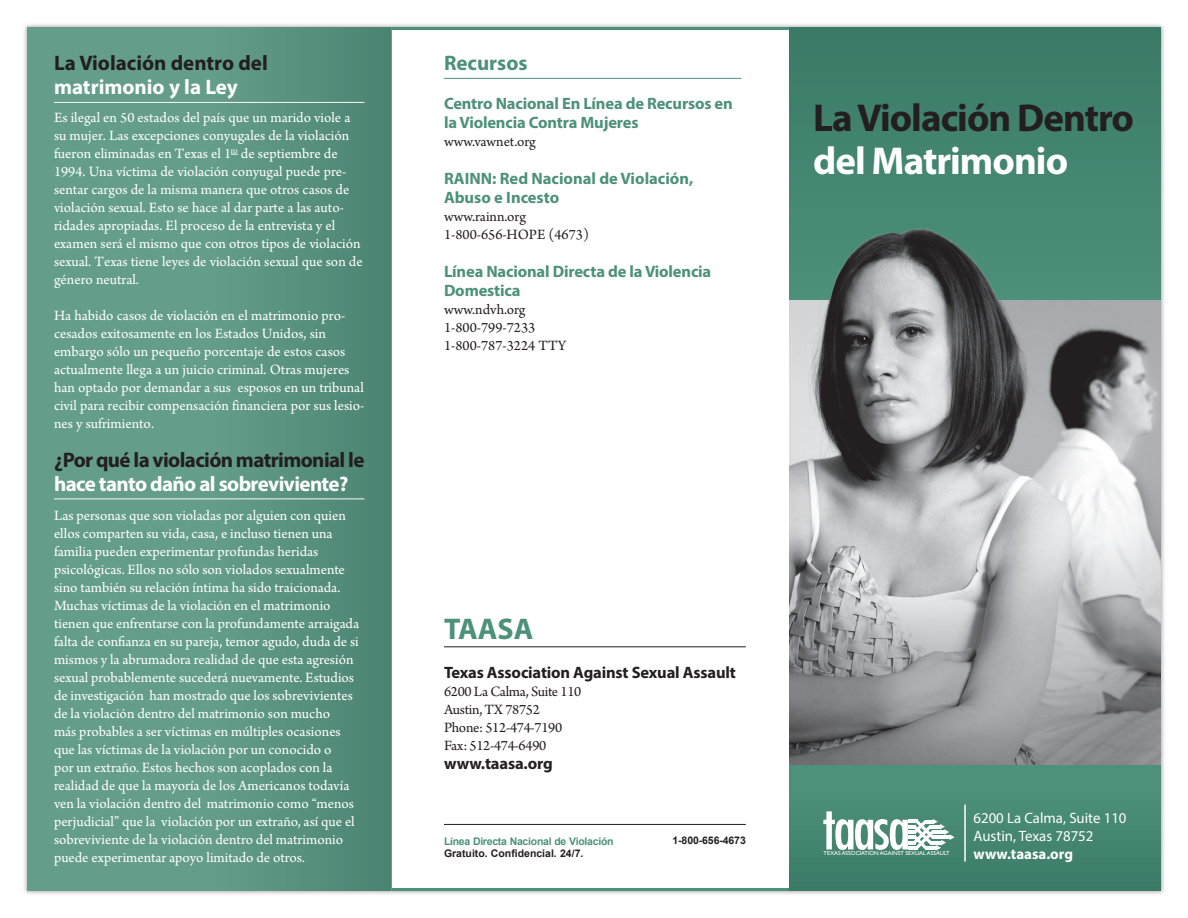
<style>
.page{position:relative;width:1188px;height:918px;background:#fff}
.page>*{position:absolute;margin:0;border:0;box-sizing:border-box;transform-origin:0 0}
.t1{font:500 condensed 58.95px "Futura";letter-spacing:-.05em;color:#fff}
.t2{font:700 39px/43.5px "Myriad Pro";letter-spacing:-.025em;color:#231f20}
.Interior_Main_Header{font:700 30px "Myriad Pro";color:#4d917a}
.Interior_Main_Header-2{font:700 21px/24px "Myriad Pro";letter-spacing:-.03em;color:#231f20}
.Interior_Main_Header-3{font:700 21px/24px "Myriad Pro";color:#231f20}
.Interior_Main_Header-4{font:700 21px "Myriad Pro";color:#4d917a}
.Interior_Sub_Header{font:700 16.5px/19.5px "Myriad Pro";letter-spacing:-.01em;color:#4d917a}
.Interior_Main_Header-5{font:700 16.5px/19.5px "Myriad Pro";letter-spacing:-.01em;color:#4d917a}
.Interior_Sub_Header-2{font:700 16.5px "Myriad Pro";letter-spacing:-.01em;color:#231f20}
.t3{font:15px/18px "Arno Pro";color:#fff}
.Interior_Sub_Header-3{font:15px "Arno Pro";letter-spacing:-.005em;color:#231f20}
.t4{font:15px "Myriad Pro";color:#fff}
.t5{font:700 15px "Myriad Pro";color:#fff}
.t6{font:700 10.5px "Arial";color:#231f20}
.t7{font:700 10.5px "Arial";letter-spacing:-.025em;color:#4d917a}
.t8{font:5.85px "Gill Sans";color:#fff}
.s1{color:#fff}
.s2{font-family:"Myriad Pro"}
</style>
<div class="page">
<div style="left:27px;top:27px;width:365px;height:864px;background:#649e8a"></div>
<div style="left:214px;top:27px;width:178px;height:864px;background:#57907d"></div>
<div style="left:789px;top:27px;width:372px;height:273px;background:#42836e"></div>
<img style="left:789px;top:300px;width:372px;height:465px">
<hr style="left:444px;top:78px;width:297px;height:1px;background:#4d917a">
<div style="left:789px;top:765px;width:372px;height:126px;background:#4d917a"></div>
<div style="left:789px;top:792px;width:372px;height:99px;background:#438570"></div>
<svg style="left:908px;top:819px;width:47px;height:32px"></svg>
<hr style="left:964px;top:805px;width:2px;height:57px;background:#fff">
<hr style="left:444px;top:646px;width:302px;height:1px;background:#231f20">
<img style="left:793px;top:228px;width:283px;height:189px">
<hr style="left:444px;top:824px;width:302px;height:1px;background:#231f20">
<hr style="left:53px;top:101px;width:312px;height:2px;background:#231f20;opacity:.2">
<hr style="left:54px;top:102px;width:310px;height:1px;background:#fff">
<hr style="left:53px;top:498px;width:312px;height:2px;background:#bfd5cd">
<hr style="left:54px;top:499px;width:310px;height:1px;background:#fff">
<p class="Interior_Main_Header-3" style="left:54px;top:50px;width:215px">La Violación dentro del <span class="s1">matrimonio y la Ley</span></p>
<p class="t3" style="left:54px;top:110px;width:310px">Es ilegal en 50 estados del país que un marido viole a su mujer. Las excepciones conyugales de la violación fueron eliminadas en Texas el 1<sup>ro</sup> de septiembre de 1994. Una víctima de violación conyugal puede pre&shy;sentar cargos de la misma manera que otros casos de violación sexual. Esto se hace al dar parte a las auto&shy;ridades apropiadas. El proceso de la entrevista y el examen será el mismo que con otros tipos de violación sexual. Texas tiene leyes de violación sexual que son de género neutral.</p>
<p class="t3" style="left:54px;top:308px;width:312px">Ha habido casos de violación en el matrimonio pro&shy;cesados exitosamente en los Estados Unidos, sin embargo sólo un pequeño porcentaje de estos casos actualmente llega a un juicio criminal. Otras mujeres han optado por demandar a sus esposos en un tribunal civil para recibir compensación financiera por sus lesio&shy;nes y sufrimiento.</p>
<p class="Interior_Main_Header-2" style="left:54px;top:447px;width:312px">¿Por qué la violación matrimonial le <span class="s1">hace tanto daño al sobreviviente?</span></p>
<p class="t3" style="left:54px;top:507px;width:307px">Las personas que son violadas por alguien con quien ellos comparten su vida, casa, e incluso tienen una familia pueden experimentar profundas heridas psicológicas. Ellos no sólo son violados sexualmente sino también su relación íntima ha sido traicionada.<br>Muchas víctimas de la violación en el matrimonio tienen que enfrentarse con la profundamente arraigada falta de confianza en su pareja, temor agudo, duda de si mismos y la abrumadora realidad de que esta agresión sexual probablemente sucederá nuevamente. Estudios de investigación han mostrado que los sobrevivientes de la violación dentro del matrimonio son mucho<br>más probables a ser víctimas en múltiples ocasiones que las víctimas de la violación por un conocido o<br>por un extraño. Estos hechos son acoplados con la realidad de que la mayoría de los Americanos todavía ven la violación dentro del matrimonio como “menos perjudicial” que la violación por un extraño, así que el sobreviviente de la violación dentro del matrimonio puede experimentar apoyo limitado de otros.</p>
<p class="Interior_Main_Header-4" style="left:444px;top:49px;width:85px">Recursos</p>
<p class="Interior_Main_Header-5" style="left:444px;top:93px;width:290px">Centro Nacional En Línea de Recursos en la Violencia Contra Mujeres</p>
<p class="Interior_Sub_Header-3" style="left:444px;top:133px;width:93px">www.vawnet.org</p>
<p class="Interior_Sub_Header" style="left:444px;top:168px;width:251px">RAINN: Red Nacional de Violación,<br>Abuso e Incesto</p>
<p class="Interior_Sub_Header-3" style="left:444px;top:208px;width:83px">www.rainn.org</p>
<p class="Interior_Sub_Header-3" style="left:444px;top:226px;width:147px">1-800-656-HOPE (4673)</p>
<p class="Interior_Sub_Header" style="left:444px;top:261px;width:269px">Línea Nacional Directa de la Violencia<br>Domestica</p>
<p class="Interior_Sub_Header-3" style="left:444px;top:301px;width:83px">www.ndvh.org</p>
<p class="Interior_Sub_Header-3" style="left:444px;top:319px;width:93px">1-800-799-7233</p>
<p class="Interior_Sub_Header-3" style="left:444px;top:337px;width:124px">1-800-787-3224 TTY</p>
<p class="t2" style="left:813px;top:95px;width:323px">La Violación Dentro <span class="s1">del Matrimonio</span></p>
<p class="Interior_Main_Header" style="left:444px;top:609px;width:91px">TAASA</p>
<p class="Interior_Sub_Header-2" style="left:444px;top:661px;width:293px">Texas Association Against Sexual Assault</p>
<p class="Interior_Sub_Header-3" style="left:444px;top:683px;width:139px">6200 La Calma, Suite 110</p>
<p class="Interior_Sub_Header-3" style="left:444px;top:701px;width:97px">Austin, TX 78752</p>
<p class="Interior_Sub_Header-3" style="left:444px;top:719px;width:120px">Phone: 512-474-7190</p>
<p class="Interior_Sub_Header-3" style="left:444px;top:737px;width:104px">Fax: 512-474-6490</p>
<p class="Interior_Sub_Header-2" style="left:444px;top:753px;width:110px">www.taasa.org</p>
<p class="t7" style="left:444px;top:834px;width:171px">L<span class="s2">í</span>nea Directa Nacional de Violación</p>
<p class="t6" style="left:444px;top:847px;width:141px">Gratuito. Confidencial. 24/7.</p>
<p class="t6" style="left:673px;top:834px;width:75px">1-800-656-4673</p>
<p class="t1" style="left:823px;top:790px;width:90px">taasa</p>
<p class="t8" style="left:824px;top:850px;width:128px">TEXAS ASSOCIATION AGAINST SEXUAL ASSAULT</p>
<p class="t4" style="left:973px;top:809px;width:155px">6200 La Calma, Suite 110</p>
<p class="t4" style="left:973px;top:827px;width:122px">Austin, Texas 78752</p>
<p class="t5" style="left:973px;top:844px;width:101px">www.taasa.org</p>
</div>
